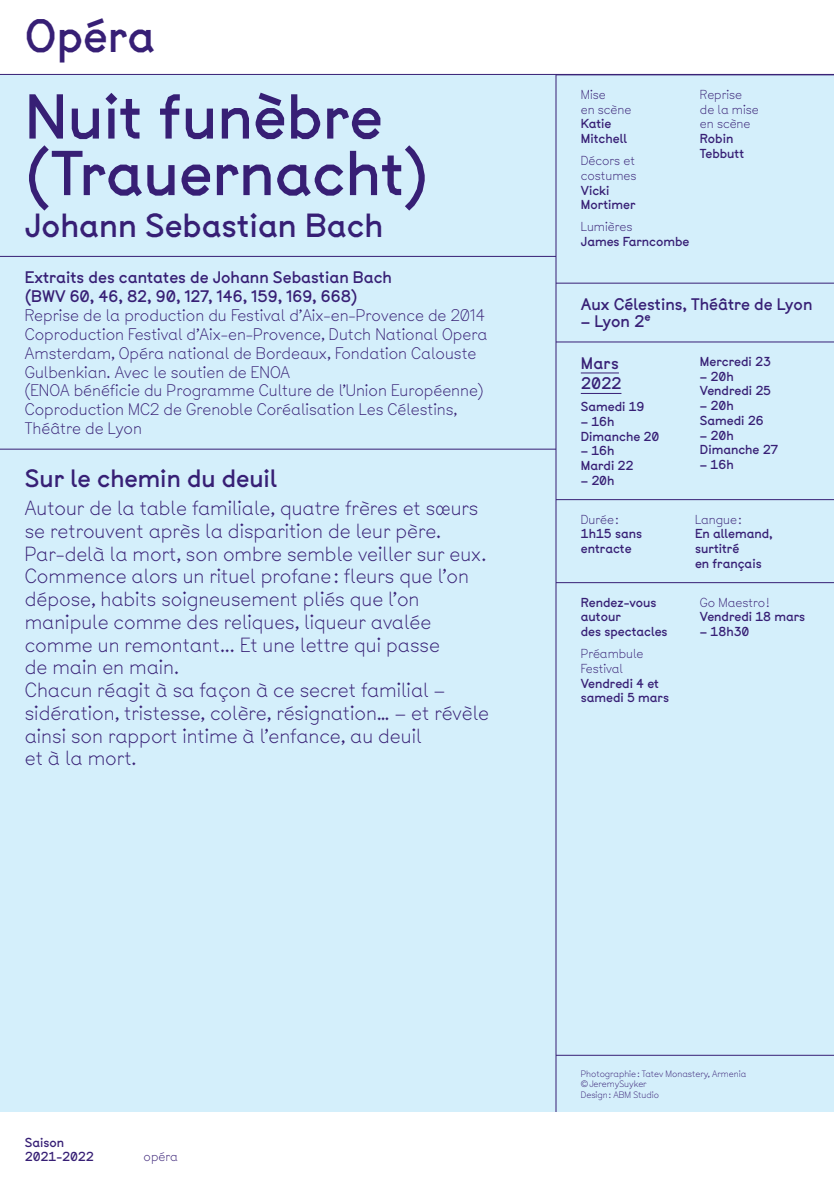
<style>
.page{position:relative;width:834px;height:1191px;background:#fff}
.page>*{position:absolute;margin:0;border:0;box-sizing:border-box;transform-origin:0 0}
.VERSO___TITRE{font:59.5px/56.5px "Btp";color:#371f75}
.VERSO___SECTION{font:43.75px "Btp";color:#371f75}
.VERSO___COMPOSITEUR{font:31.5px "Btp";color:#371f75}
.VERSO___INTER-TITRE{font:23.62px "Btp";color:#371f75}
.VERSO___TEXTE_chapo{font:300 19.25px/22.8px "Btp";color:#371f75}
.VERSO___GENRE_COPRO{font:300 15.75px/18.9px "Btp";color:#371f75}
.VERSO___GENRE_COPRO-2{font:15.75px/18.9px "Btp";color:#371f75}
.GENRE_LIEU{font:15.75px "Btp";color:#371f75}
.DATE{font:15.75px/20.5px "Btp";letter-spacing:.015em;color:#371f75}
.INFO_1_5{font:12.25px/14.7px "Btp";color:#371f75}
.INFO_0{font:12.25px "Btp";color:#371f75}
.INFO_1_5-2{font:300 12.25px/14.7px "Btp";color:#371f75}
.VERSO___INFO__2{font:12.25px/14.7px "Btp";color:#371f75}
.VERSO___COPYRIGHTS{font:300 8.75px/10.5px "Btp";color:#371f75}
.s1{font-weight:300}
.s2{font-weight:400}
</style>
<div class="page">
<div style="left:0;top:75px;width:833px;height:1052px;background:#d4effb"></div>
<hr style="left:555px;top:75px;width:1px;height:1037px;background:#371f75">
<hr style="left:0;top:74px;width:833px;height:1px;background:#371f75">
<div style="left:0;top:1112px;width:833px;height:79px;background:#fff"></div>
<hr style="left:556px;top:1054px;width:277px;height:1px;background:#371f75">
<hr style="left:0;top:256px;width:556px;height:1px;background:#371f75">
<hr style="left:0;top:449px;width:556px;height:1px;background:#371f75">
<hr style="left:556px;top:341px;width:138px;height:1px;background:#371f75">
<hr style="left:694px;top:341px;width:139px;height:1px;background:#371f75">
<hr style="left:556px;top:499px;width:138px;height:1px;background:#371f75">
<hr style="left:694px;top:499px;width:139px;height:1px;background:#371f75">
<hr style="left:556px;top:283px;width:138px;height:1px;background:#371f75">
<hr style="left:694px;top:283px;width:139px;height:1px;background:#371f75">
<hr style="left:556px;top:582px;width:138px;height:1px;background:#371f75">
<hr style="left:694px;top:582px;width:139px;height:1px;background:#371f75">
<hr style="left:580px;top:372px;width:38px;height:1px;background:#371f75">
<hr style="left:580px;top:393px;width:41px;height:1px;background:#371f75">
<p class="VERSO___SECTION" style="left:25px;top:4px;width:132px">Opéra</p>
<p class="VERSO___TITRE" style="left:25px;top:89px;width:405px">Nuit funèbre (Trauernacht)</p>
<p class="VERSO___COMPOSITEUR" style="left:25px;top:202px;width:360px">Johann Sebastian Bach</p>
<p class="VERSO___GENRE_COPRO-2" style="left:25px;top:268px;width:368px">Extraits des cantates de Johann Sebastian Bach (BWV 60, 46, 82, 90, 127, 146, 159, 169, 668)</p>
<p class="VERSO___GENRE_COPRO" style="left:25px;top:305px;width:461px">Reprise de la production du Festival d’Aix-en-Provence de 2014</p>
<p class="VERSO___GENRE_COPRO" style="left:25px;top:324px;width:464px">Coproduction Festival d’Aix-en-Provence, Dutch National Opera Amsterdam, Opéra national de Bordeaux, Fondation Calouste Gulbenkian. Avec le soutien de ENOA<br>(ENOA bénéficie du Programme Culture de l’Union Européenne)</p>
<p class="VERSO___GENRE_COPRO" style="left:25px;top:400px;width:434px">Coproduction MC2 de Grenoble Coréalisation Les Célestins,<br>Théâtre de Lyon</p>
<p class="VERSO___INTER-TITRE" style="left:25px;top:461px;width:254px">Sur le chemin du deuil</p>
<p class="VERSO___TEXTE_chapo" style="left:25px;top:496px;width:465px">Autour de la table familiale, quatre frères et sœurs se retrouvent après la disparition de leur père.<br>Par-delà la mort, son ombre semble veiller sur eux.<br>Commence alors un rituel profane: fleurs que l’on dépose, habits soigneusement pliés que l’on manipule comme des reliques, liqueur avalée comme un remontant... Et une lettre qui passe<br>de main en main.<br>Chacun réagit à sa façon à ce secret familial – sidération, tristesse, colère, résignation… – et révèle ainsi son rapport intime à l’enfance, au deuil<br>et à la mort.</p>
<p class="INFO_1_5" style="left:580px;top:87px;width:52px"><span class="s1">Mise<br>en scène<br></span>Katie<br>Mitchell</p>
<p class="INFO_1_5-2" style="left:580px;top:153px;width:57px">Décors et costumes<br><span class="s2">Vicki<br>Mortimer</span></p>
<p class="INFO_1_5" style="left:580px;top:220px;width:110px"><span class="s1">Lumières<br></span>James Farncombe</p>
<p class="INFO_1_5-2" style="left:699px;top:87px;width:60px">Reprise de la mise en scène<br><span class="s2">Robin<br>Tebbutt</span></p>
<p class="GENRE_LIEU" style="left:580px;top:292px;width:233px">Aux Célestins, Théâtre de Lyon</p>
<p class="GENRE_LIEU" style="left:580px;top:310px;width:71px">– Lyon 2e</p>
<p class="DATE" style="left:580px;top:353px;width:42px">Mars<br>2022</p>
<p class="INFO_0" style="left:580px;top:398px;width:65px">Samedi 19</p>
<p class="INFO_0" style="left:580px;top:412px;width:35px">– 16h</p>
<p class="INFO_0" style="left:580px;top:427px;width:80px">Dimanche 20</p>
<p class="INFO_0" style="left:580px;top:442px;width:35px">– 16h</p>
<p class="INFO_0" style="left:580px;top:456px;width:54px">Mardi 22</p>
<p class="INFO_0" style="left:580px;top:471px;width:35px">– 20h</p>
<p class="INFO_0" style="left:699px;top:352px;width:72px">Mercredi 23</p>
<p class="INFO_0" style="left:699px;top:367px;width:35px">– 20h</p>
<p class="INFO_0" style="left:699px;top:382px;width:73px">Vendredi 25</p>
<p class="INFO_0" style="left:699px;top:397px;width:35px">– 20h</p>
<p class="INFO_0" style="left:699px;top:411px;width:65px">Samedi 26</p>
<p class="INFO_0" style="left:699px;top:426px;width:35px">– 20h</p>
<p class="INFO_0" style="left:699px;top:441px;width:80px">Dimanche 27</p>
<p class="INFO_0" style="left:699px;top:455px;width:35px">– 16h</p>
<p class="VERSO___INFO__2" style="left:580px;top:512px;width:63px"><span class="s1">Durée:<br></span>1h15 sans entracte</p>
<p class="VERSO___INFO__2" style="left:694px;top:512px;width:79px"><span class="s1">Langue:<br></span>En allemand, surtitré<br>en français</p>
<p class="INFO_1_5" style="left:580px;top:595px;width:88px">Rendez-vous autour<br>des spectacles</p>
<p class="INFO_1_5" style="left:580px;top:646px;width:90px"><span class="s1">Préambule<br>Festival<br></span>Vendredi 4 et samedi 5 mars</p>
<p class="INFO_1_5" style="left:699px;top:595px;width:107px"><span class="s1">Go Maestro!<br></span>Vendredi 18 mars</p>
<p class="INFO_1_5" style="left:699px;top:624px;width:51px">– 18h30</p>
<p class="INFO_1_5" style="left:25px;top:1134px;width:70px">Saison<br>2021-2022</p>
<p class="INFO_1_5-2" style="left:144px;top:1149px;width:36px">opéra</p>
<p class="VERSO___COPYRIGHTS" style="left:580px;top:1068px;width:167px">Photographie: Tatev Monastery, Armenia ©JeremySuyker<br>Design: ABM Studio</p>
</div>
